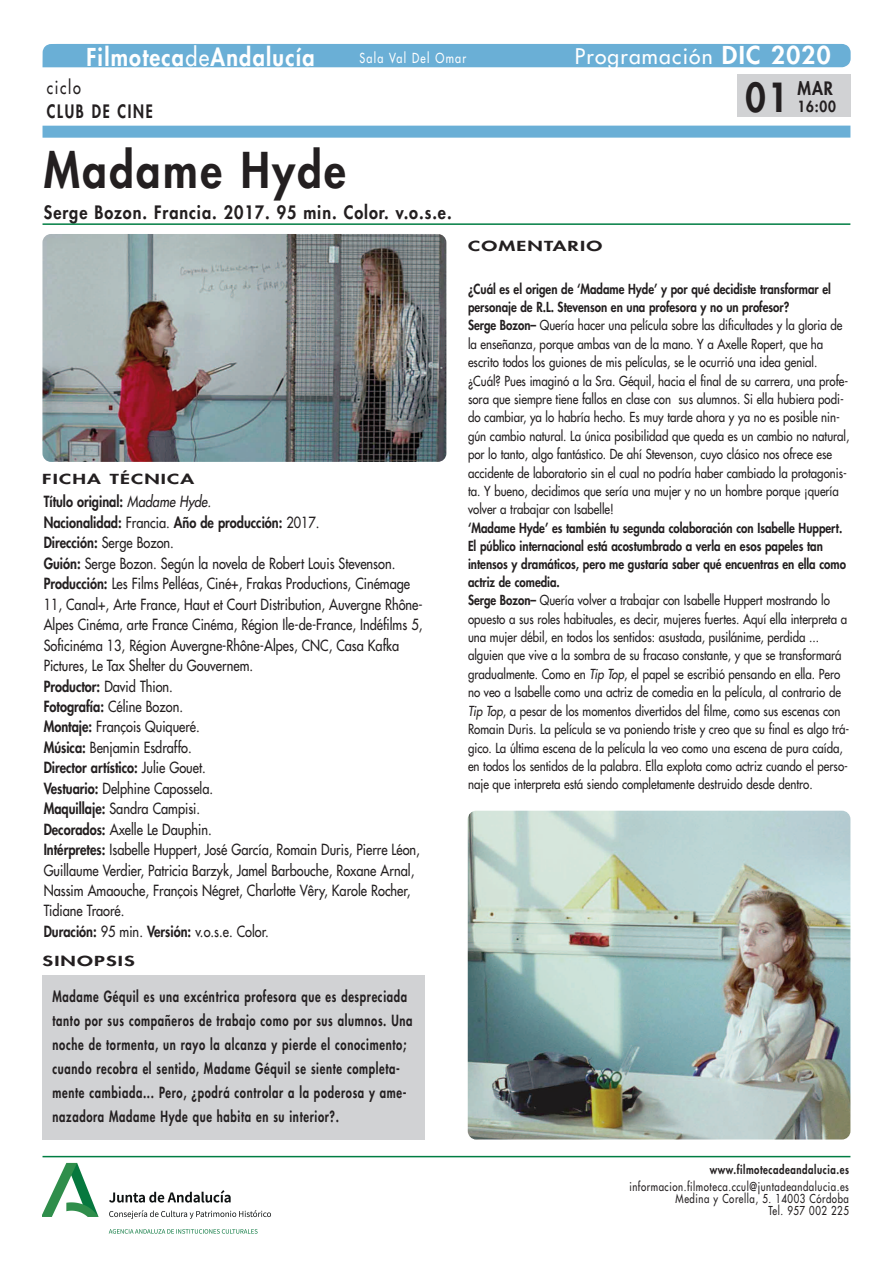
<style>
.page{position:relative;width:893px;height:1263px;background:#fff}
.page>*{position:absolute;margin:0;border:0;box-sizing:border-box;transform-origin:0 0}
.t1{font:800 48px "Futura LT";letter-spacing:.06em;color:#231f20;scale:.9 1}
.t2{font:800 39px "Futura LT";color:#231f20;scale:.9 1}
.t3{font:800 24px "Futura LT";letter-spacing:.06em;color:#fff;scale:.9 1}
.t4{font:21px "Futura LT";letter-spacing:.06em;color:#fff}
.t5{font:800 18px "Futura LT";letter-spacing:.06em;color:#231f20;scale:.9 1}
.t6{font:800 18px "Futura LT";letter-spacing:.115em;color:#231f20;scale:.8 1}
.t7{font:18px "Futura LT";letter-spacing:.115em;color:#231f20;scale:.8 1}
.t8{font:15px/20.4px "Futura LT";color:#231f20;scale:.85 1}
.t9{font:800 15px/24px "Futura LT";letter-spacing:.06em;color:#231f20;scale:.75 1}
.t10{font:800 15px "Futura LT";letter-spacing:.06em;color:#231f20;scale:.9 1}
.t11{font:13.5px/18.3px "Futura LT";color:#231f20;scale:.85 1}
.t12{font:800 13.5px "Futura LT";letter-spacing:.06em;color:#231f20;scale:1.5 1}
.t13{font:13.5px "Futura LT";letter-spacing:.115em;color:#fff;scale:.8 1}
.t14{font:12px/12px "Futura LT";letter-spacing:.06em;color:#231f20;text-align:right;scale:.8 1}
.t15{font:800 12px "Futura LT";letter-spacing:.06em;color:#231f20;scale:.8 1}
.s1{font-weight:400}
.s2{font-weight:800;font-size:24px}
.s3{font-weight:800}
.s4{font-style:italic}
</style>
<div class="page">
<img style="left:42px;top:234px;width:404px;height:228px;border-radius:9px">
<div style="left:43px;top:44px;width:808px;height:23px;background:#6aafd6"></div>
<div style="left:43px;top:126px;width:807px;height:12px;background:#6aafd6"></div>
<div style="left:43px;top:975px;width:382px;height:164px;background:#d1d2d4"></div>
<hr style="left:43px;top:223px;width:807px;height:2px;background:#007d43">
<hr style="left:43px;top:1156px;width:807px;height:1px;background:#007d43">
<div style="left:737px;top:74px;width:113px;height:43px;background:#d1d2d4"></div>
<img style="left:468px;top:811px;width:382px;height:328px;border-radius:9px">
<img style="left:42px;top:1162px;width:229px;height:72px">
<h3 class="t3" style="left:86px;top:42px;width:255px">Filmoteca<span class="s1">de</span>Andalucía</h3>
<h3 class="t4" style="left:575px;top:43px;width:257px">Programación <span class="s2">DIC 2020</span></h3>
<p class="t13" style="left:359px;top:49px;width:135px">Sala Val Del Omar</p>
<h3 class="t7" style="left:47px;top:76px;width:44px">ciclo</h3>
<h3 class="t6" style="left:47px;top:100px;width:134px">CLUB DE CINE</h3>
<h1 class="t1" style="left:44px;top:138px;width:337px">Madame Hyde</h1>
<h3 class="t5" style="left:44px;top:201px;width:455px">Serge Bozon. Francia. 2017. 95 min. Color. v.o.s.e.</h3>
<p class="t12" style="left:42px;top:470px;width:103px">FICHA TÉCNICA</p>
<p class="t8" style="left:44px;top:492px;width:447px"><span class="s3">Título original:</span> <span class="s4">Madame Hyde.<br></span><span class="s3">Nacionalidad:</span> Francia. <span class="s3">Año de producción:</span> 2017.<br><span class="s3">Dirección:</span> Serge Bozon.<br><span class="s3">Guión:</span> Serge Bozon. Según la novela de Robert Louis Stevenson.<br><span class="s3">Producción:</span> Les Films Pelléas, Ciné+, Frakas Productions, Cinémage 11, Canal+, Arte France, Haut et Court Distribution, Auvergne Rhône-Alpes Cinéma, arte France Cinéma, Région Ile-de-France, Indéfilms 5, Soficinéma 13, Région Auvergne-Rhône-Alpes, CNC, Casa Kafka Pictures, Le Tax Shelter du Gouvernem.<br><span class="s3">Productor:</span> David Thion.<br><span class="s3">Fotografía:</span> Céline Bozon.<br><span class="s3">Montaje:</span> François Quiqueré.<br><span class="s3">Música:</span> Benjamin Esdraffo.<br><span class="s3">Director artístico:</span> Julie Gouet.<br><span class="s3">Vestuario:</span> Delphine Capossela.<br><span class="s3">Maquillaje:</span> Sandra Campisi.<br><span class="s3">Decorados:</span> Axelle Le Dauphin.<br><span class="s3">Intérpretes:</span> Isabelle Huppert, José García, Romain Duris, Pierre Léon, Guillaume Verdier, Patricia Barzyk, Jamel Barbouche, Roxane Arnal, Nassim Amaouche, François Négret, Charlotte Vêry, Karole Rocher, Tidiane Traoré.<br><span class="s3">Duración:</span> 95 min. <span class="s3">Versión:</span> v.o.s.e. Color.</p>
<p class="t12" style="left:43px;top:952px;width:63px">SINOPSIS</p>
<p class="t9" style="left:53px;top:984px;width:482px">Madame Géquil es una excéntrica profesora que es despreciada tanto por sus compañeros de trabajo como por sus alumnos. Una noche de tormenta, un rayo la alcanza y pierde el conocimento; cuando recobra el sentido, Madame Géquil se siente completa&shy;mente cambiada... Pero, ¿podrá controlar a la poderosa y ame&shy;nazadora Madame Hyde que habita en su interior?.</p>
<p class="t12" style="left:468px;top:237px;width:91px">COMENTARIO</p>
<h2 class="t2" style="left:745px;top:71px;width:49px">01</h2>
<h3 class="t5" style="left:798px;top:77px;width:41px">MAR</h3>
<p class="t10" style="left:798px;top:96px;width:44px">16:00</p>
<p class="t11" style="left:468px;top:279px;width:450px"><span class="s3">¿Cuál es el origen de ‘Madame Hyde’ y por qué decidiste transformar el personaje de R.L. Stevenson en una profesora y no un profesor?<br>Serge Bozon–</span> Quería hacer una película sobre las dificultades y la gloria de la enseñanza, porque ambas van de la mano. Y a Axelle Ropert, que ha escrito todos los guiones de mis películas, se le ocurrió una idea genial. ¿Cuál? Pues imaginó a la Sra. Géquil, hacia el final de su carrera, una profe&shy;sora que siempre tiene fallos en clase con sus alumnos. Si ella hubiera podi&shy;do cambiar, ya lo habría hecho. Es muy tarde ahora y ya no es posible nin&shy;gún cambio natural. La única posibilidad que queda es un cambio no natural, por lo tanto, algo fantástico. De ahí Stevenson, cuyo clásico nos ofrece ese accidente de laboratorio sin el cual no podría haber cambiado la protagonis&shy;ta. Y bueno, decidimos que sería una mujer y no un hombre porque ¡quería volver a trabajar con Isabelle!</p>
<p class="t11" style="left:468px;top:518px;width:450px"><span class="s3">‘Madame Hyde’ es también tu segunda colaboración con Isabelle Huppert.<br>El público internacional está acostumbrado a verla en esos papeles tan intensos y dramáticos, pero me gustaría saber qué encuentras en ella como actriz de comedia.<br>Serge Bozon–</span> Quería volver a trabajar con Isabelle Huppert mostrando lo opuesto a sus roles habituales, es decir, mujeres fuertes. Aquí ella interpreta a una mujer débil, en todos los sentidos: asustada, pusilánime, perdida ... alguien que vive a la sombra de su fracaso constante, y que se transformará gradualmente. Como en <span class="s4">Tip Top</span>, el papel se escribió pensando en ella. Pero no veo a Isabelle como una actriz de comedia en la película, al contrario de <span class="s4">Tip Top</span>, a pesar de los momentos divertidos del filme, como sus escenas con Romain Duris. La película se va poniendo triste y creo que su final es algo trá&shy;gico. La última escena de la película la veo como una escena de pura caída, en todos los sentidos de la palabra. Ella explota como actriz cuando el perso&shy;naje que interpreta está siendo completamente destruido desde dentro.</p>
<p class="t15" style="left:710px;top:1162px;width:176px">www.filmotecadeandalucia.es</p>
<p class="t14" style="left:629px;top:1180px;width:276px">informacion.filmoteca.ccul@juntadeandalucia.es<br>Medina y Corella, 5. 14003 Córdoba<br>Tel. 957 002 225</p>
</div>
